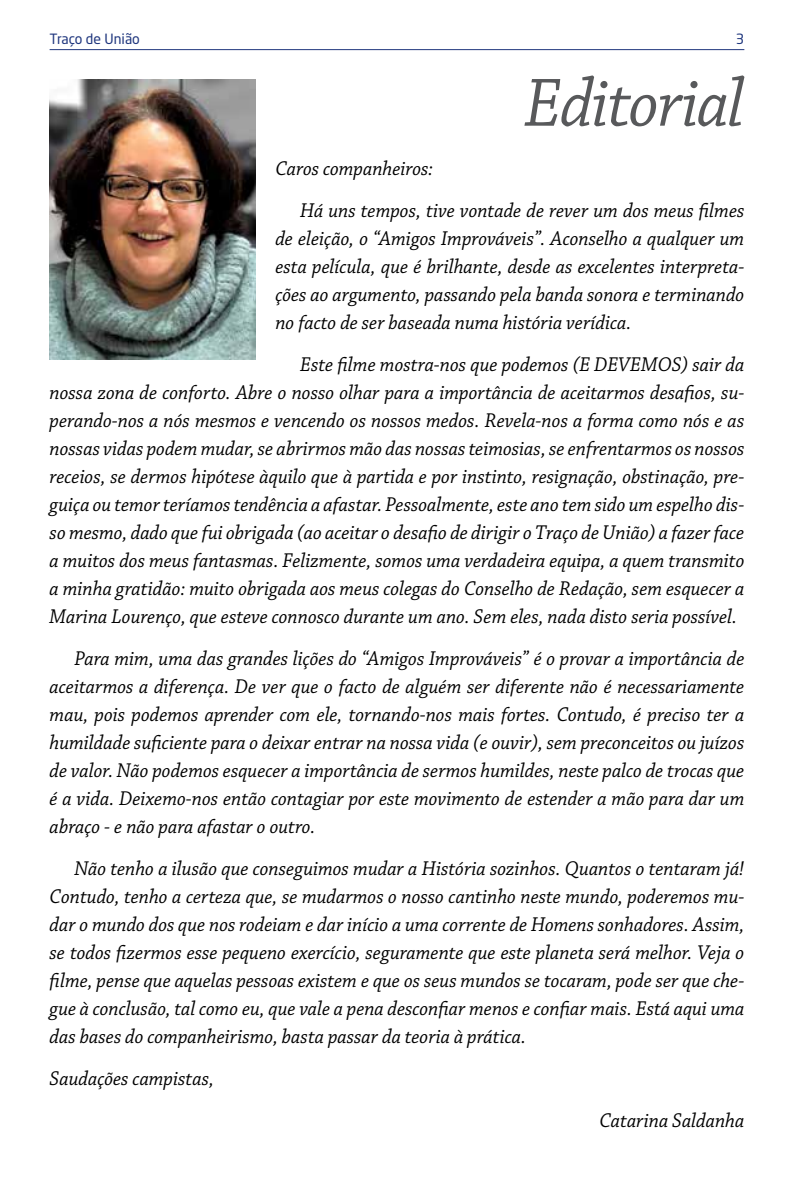
<style>
.page{position:relative;width:794px;height:1191px;background:#fff}
.page>*{position:absolute;margin:0;border:0;box-sizing:border-box;transform-origin:0 0}
.t1{font:italic 71.75px "Chaparral Pro";letter-spacing:-.025em;color:#58595b;scale:.96 1}
.t2{font:italic 21px/28px "Chaparral Pro";color:#000;text-align:justify;scale:.95 1}
.t3{font:14px "Neo Sans";color:#20377e}
</style>
<div class="page">
<hr style="left:50px;top:49px;width:694px;height:1px;background:#20377e">
<img style="left:50px;top:80px;width:205px;height:280px">
<p class="t3" style="left:50px;top:31px;width:92px">Traço de União</p>
<p class="t3" style="left:736px;top:31px;width:10px">3</p>
<h1 class="t1" style="left:524px;top:63px;width:231px">Editorial</h1>
<p class="t2" style="left:300px;top:148px;width:469px;line-height:42px;text-indent:-25px">Caros companheiros:<br>Há uns tempos, tive vontade de rever um dos meus filmes</p>
<p class="t2" style="left:275px;top:225px;width:495px">de eleição, o “Amigos Improváveis”. Aconselho a qualquer um esta película, que é brilhante, desde as excelentes interpreta&shy;ções ao argumento, passando pela banda sonora e terminando no facto de ser baseada numa história verídica.</p>
<p class="t2" style="left:50px;top:351px;width:733px;text-indent:251px">Este filme mostra-nos que podemos (E DEVEMOS) sair da nossa zona de conforto. Abre o nosso olhar para a importância de aceitarmos desafios, su&shy;perando-nos a nós mesmos e vencendo os nossos medos. Revela-nos a forma como nós e as nossas vidas podem mudar, se abrirmos mão das nossas teimosias, se enfrentarmos os nossos receios, se dermos hipótese àquilo que à partida e por instinto, resignação, obstinação, pre&shy;guiça ou temor teríamos tendência a afastar. Pessoalmente, este ano tem sido um espelho dis&shy;so mesmo, dado que fui obrigada (ao aceitar o desafio de dirigir o Traço de União) a fazer face a muitos dos meus fantasmas. Felizmente, somos uma verdadeira equipa, a quem transmito a minha gratidão: muito obrigada aos meus colegas do Conselho de Redação, sem esquecer a Marina Lourenço, que esteve connosco durante um ano. Sem eles, nada disto seria possível.</p>
<p class="t2" style="left:50px;top:645px;width:733px;text-indent:25px">Para mim, uma das grandes lições do “Amigos Improváveis” é o provar a importância de aceitarmos a diferença. De ver que o facto de alguém ser diferente não é necessariamente mau, pois podemos aprender com ele, tornando-nos mais fortes. Contudo, é preciso ter a humildade suficiente para o deixar entrar na nossa vida (e ouvir), sem preconceitos ou juízos de valor. Não podemos esquecer a importância de sermos humildes, neste palco de trocas que é a vida. Deixemo-nos então contagiar por este movimento de estender a mão para dar um abraço - e não para afastar o outro.</p>
<p class="t2" style="left:50px;top:855px;width:733px;text-indent:25px">Não tenho a ilusão que conseguimos mudar a História sozinhos. Quantos o tentaram já!<br>Contudo, tenho a certeza que, se mudarmos o nosso cantinho neste mundo, poderemos mu&shy;dar o mundo dos que nos rodeiam e dar início a uma corrente de Homens sonhadores. Assim, se todos fizermos esse pequeno exercício, seguramente que este planeta será melhor. Veja o filme, pense que aquelas pessoas existem e que os seus mundos se tocaram, pode ser que che&shy;gue à conclusão, tal como eu, que vale a pena desconfiar menos e confiar mais. Está aqui uma das bases do companheirismo, basta passar da teoria à prática.</p>
<p class="t2" style="left:50px;top:1065px;width:174px">Saudações campistas,</p>
<p class="t2" style="left:599px;top:1107px;width:154px">Catarina Saldanha</p>
</div>
